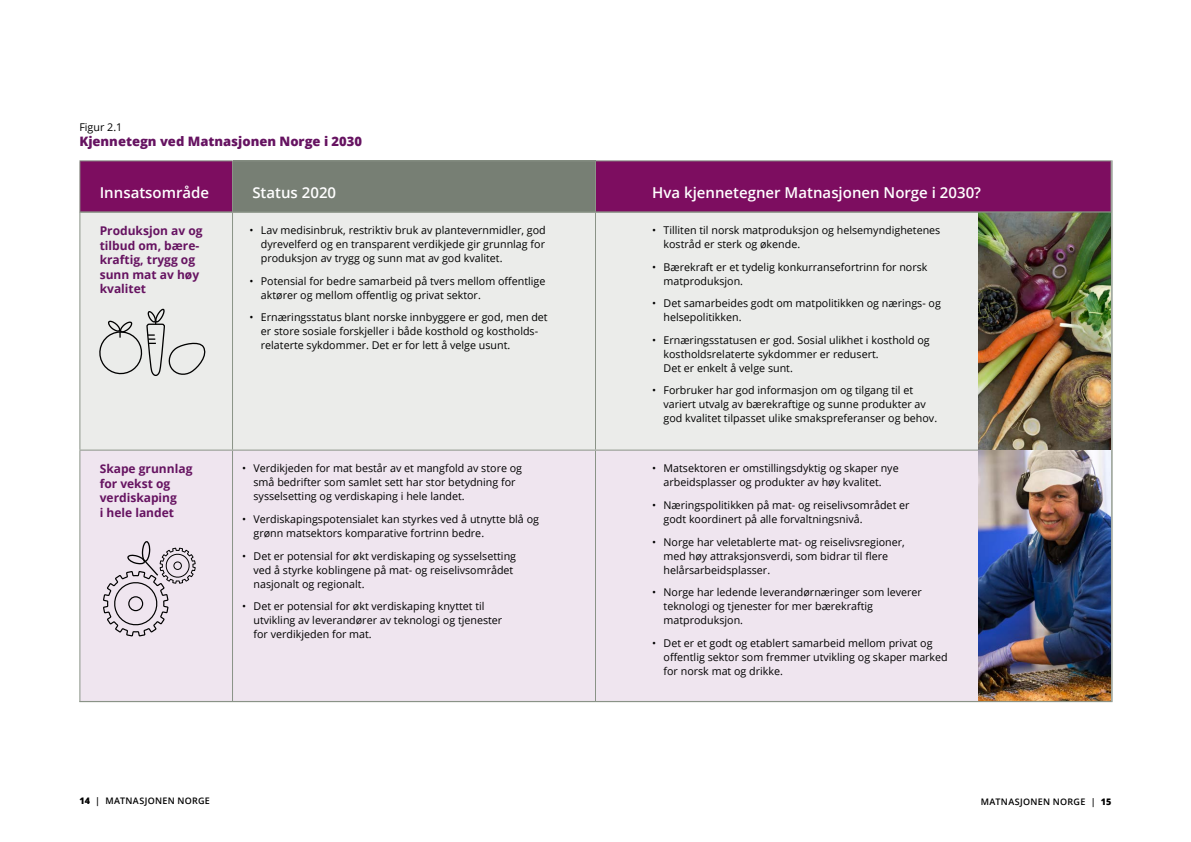
<style>
.page{position:relative;width:1191px;height:842px;background:#fff}
.page>*{position:absolute;margin:0;border:0;box-sizing:border-box;transform-origin:0 0}
.Tabellheader_h5{font:600 15px "Open Sans";color:#fff}
.H4_Bokstittel{font:800 13px "Open Sans";color:#661361}
.Tabelltittel{font:700 12px/14.4px "Open Sans";color:#661361}
.Tabelltekst{font:10.7px/14px "Open Sans";color:#000}
.H4_Bokstittel-2{font:10.7px "Open Sans";color:#000}
.t1{font:600 9px "Open Sans";letter-spacing:.035em;color:#000}
.s1{font-weight:800}
</style>
<div class="page">
<div style="left:80px;top:161px;width:1030px;height:51px;background:#7d0d60"></div>
<div style="left:232px;top:161px;width:363px;height:51px;background:#777f74"></div>
<div style="left:80px;top:213px;width:898px;height:237px;background:#ebecea"></div>
<div style="left:80px;top:451px;width:898px;height:250px;background:#efe5ef"></div>
<hr style="left:79px;top:160px;width:153px;height:1px;background:#8a9387">
<hr style="left:79px;top:161px;width:1px;height:51px;background:#8a9387">
<hr style="left:232px;top:160px;width:363px;height:1px;background:#8a9387">
<hr style="left:232px;top:161px;width:1px;height:51px;background:#8a9387">
<hr style="left:595px;top:160px;width:516px;height:1px;background:#8a9387">
<hr style="left:595px;top:161px;width:1px;height:51px;background:#8a9387">
<hr style="left:1110px;top:161px;width:1px;height:51px;background:#8a9387">
<hr style="left:79px;top:213px;width:1px;height:237px;background:#8a9387">
<hr style="left:232px;top:213px;width:1px;height:237px;background:#8a9387">
<hr style="left:595px;top:213px;width:1px;height:237px;background:#8a9387">
<hr style="left:1110px;top:213px;width:1px;height:237px;background:#8a9387">
<hr style="left:79px;top:450px;width:153px;height:1px;background:#8a9387">
<hr style="left:79px;top:451px;width:1px;height:250px;background:#8a9387">
<hr style="left:232px;top:450px;width:363px;height:1px;background:#8a9387">
<hr style="left:232px;top:451px;width:1px;height:250px;background:#8a9387">
<hr style="left:595px;top:450px;width:516px;height:1px;background:#8a9387">
<hr style="left:595px;top:451px;width:1px;height:250px;background:#8a9387">
<hr style="left:1110px;top:451px;width:1px;height:250px;background:#8a9387">
<img style="left:978px;top:213px;width:132px;height:488px">
<svg style="left:97px;top:307px;width:111px;height:71px;background:#d7d8d6"></svg>
<hr style="left:79px;top:701px;width:1032px;height:1px;background:#8a9387">
<hr style="left:1111px;top:160px;width:1px;height:542px;background:#8a9387">
<hr style="left:79px;top:212px;width:1032px;height:1px;background:#8a9387">
<svg style="left:102px;top:538px;width:94px;height:103px;background:#d6cdd6"></svg>
<h4 class="H4_Bokstittel-2" style="left:79px;top:120px;width:44px">Figur 2.1</h4>
<h4 class="H4_Bokstittel" style="left:79px;top:132px;width:284px">Kjennetegn ved Matnasjonen Norge i 2030</h4>
<h5 class="Tabellheader_h5" style="left:100px;top:182px;width:111px">Innsatsområde</h5>
<h5 class="Tabellheader_h5" style="left:252px;top:182px;width:85px">Status 2020</h5>
<h5 class="Tabellheader_h5" style="left:652px;top:182px;width:330px">Hva kjennetegner Matnasjonen Norge i 2030?</h5>
<p class="Tabelltittel" style="left:100px;top:224px;width:104px">Produksjon av og tilbud om, bære&shy;kraftig, trygg og sunn mat av høy kvalitet</p>
<p class="Tabelltekst" style="left:261px;top:223px;width:286px;text-align:justify;text-indent:-11px">• Lav medisinbruk, restriktiv bruk av plantevernmidler, god dyrevelferd og en transparent verdikjede gir grunnlag for produksjon av trygg og sunn mat av god kvalitet.</p>
<p class="Tabelltekst" style="left:663px;top:223px;width:278px;text-indent:-11px">• Tilliten til norsk matproduksjon og helsemyndighetenes kostråd er sterk og økende.</p>
<p class="Tabelltekst" style="left:663px;top:260px;width:265px;text-indent:-11px">• Bærekraft er et tydelig konkurransefortrinn for norsk matproduksjon.</p>
<p class="Tabelltekst" style="left:663px;top:296px;width:279px;text-indent:-11px">• Det samarbeides godt om matpolitikken og nærings- og helsepolitikken.</p>
<p class="Tabelltekst" style="left:663px;top:333px;width:268px;text-indent:-11px">• Ernæringsstatusen er god. Sosial ulikhet i kosthold og kostholdsrelaterte sykdommer er redusert.<br>Det er enkelt å velge sunt.</p>
<p class="Tabelltekst" style="left:663px;top:383px;width:275px;text-indent:-11px">• Forbruker har god informasjon om og tilgang til et variert utvalg av bærekraftige og sunne produkter av god kvalitet tilpasset ulike smakspreferanser og behov.</p>
<p class="Tabelltekst" style="left:261px;top:274px;width:286px;text-indent:-11px">• Potensial for bedre samarbeid på tvers mellom offentlige aktører og mellom offentlig og privat sektor.</p>
<p class="Tabelltekst" style="left:261px;top:310px;width:288px;text-indent:-11px">• Ernæringsstatus blant norske innbyggere er god, men det er store sosiale forskjeller i både kosthold og kostholds&shy;relaterte sykdommer. Det er for lett å velge usunt.</p>
<p class="Tabelltittel" style="left:100px;top:462px;width:94px">Skape grunnlag for vekst og verdiskaping<br>i hele landet</p>
<p class="Tabelltekst" style="left:253px;top:461px;width:270px;text-indent:-11px">• Verdikjeden for mat består av et mangfold av store og små bedrifter som samlet sett har stor betydning for sysselsetting og verdiskaping i hele landet.</p>
<p class="Tabelltekst" style="left:253px;top:512px;width:287px;text-indent:-11px">• Verdiskapingspotensialet kan styrkes ved å utnytte blå og grønn matsektors komparative fortrinn bedre.</p>
<p class="Tabelltekst" style="left:253px;top:548px;width:264px;text-indent:-11px">• Det er potensial for økt verdiskaping og sysselsetting ved å styrke koblingene på mat- og reiselivsområdet nasjonalt og regionalt.</p>
<p class="Tabelltekst" style="left:253px;top:599px;width:250px;text-indent:-11px">• Det er potensial for økt verdiskaping knyttet til utvikling av leverandører av teknologi og tjenester for verdikjeden for mat.</p>
<p class="Tabelltekst" style="left:652px;top:461px;width:248px;text-align:center">• Matsektoren er omstillingsdyktig og skaper nye arbeidsplasser og produkter av høy kvalitet.</p>
<p class="Tabelltekst" style="left:663px;top:498px;width:247px;text-indent:-11px">• Næringspolitikken på mat- og reiselivsområdet er godt koordinert på alle forvaltningsnivå.</p>
<p class="Tabelltekst" style="left:663px;top:534px;width:243px;text-indent:-11px">• Norge har veletablerte mat- og reiselivsregioner, med høy attraksjonsverdi, som bidrar til flere helårsarbeidsplasser.</p>
<p class="Tabelltekst" style="left:663px;top:585px;width:260px;text-indent:-11px">• Norge har ledende leverandørnæringer som leverer teknologi og tjenester for mer bærekraftig matproduksjon.</p>
<p class="Tabelltekst" style="left:663px;top:635px;width:286px;text-indent:-11px">• Det er et godt og etablert samarbeid mellom privat og offentlig sektor som fremmer utvikling og skaper marked for norsk mat og drikke.</p>
<p class="t1" style="left:79px;top:795px;width:132px"><span class="s1">14</span> | MATNASJONEN NORGE</p>
<p class="t1" style="left:981px;top:795px;width:132px">MATNASJONEN NORGE | <span class="s1">15</span></p>
</div>
